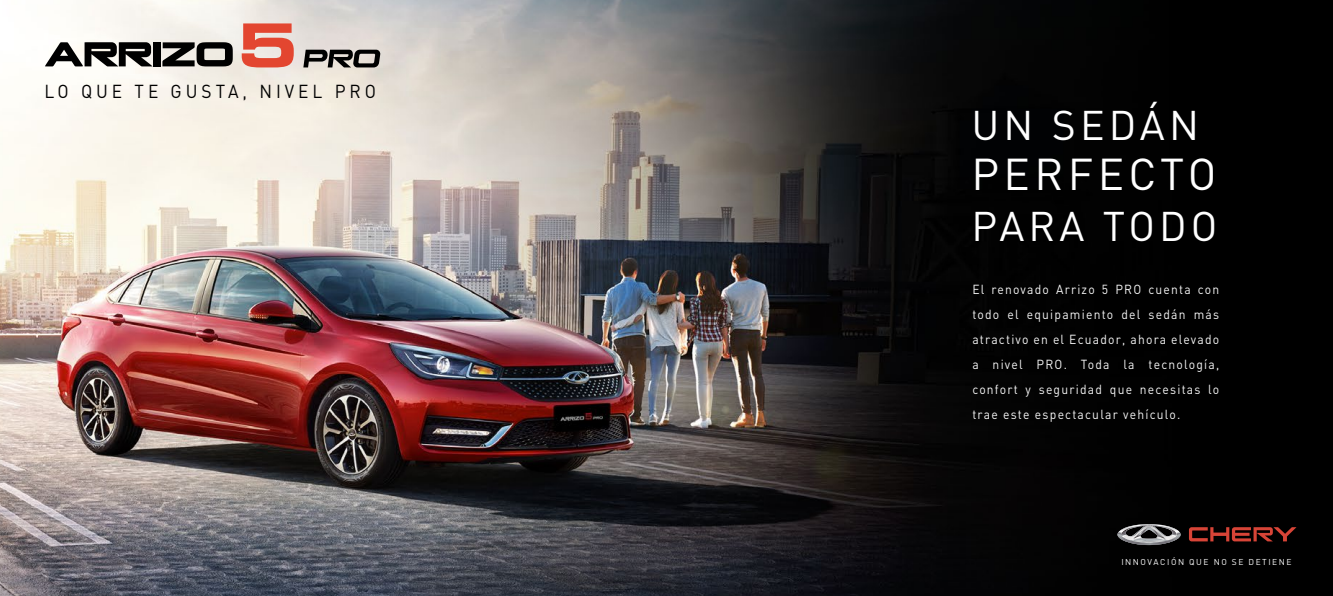
<style>
.page{position:relative;width:1333px;height:596px;background:#fff}
.page>*{position:absolute;margin:0;border:0;box-sizing:border-box;transform-origin:0 0}
.t1{font:44px "DIN";letter-spacing:.1em;color:#fff}
.t2{font:40.9px "DIN";letter-spacing:.1em;color:#fff}
.t3{font:18.6px "DIN";letter-spacing:.23em;color:#000;scale:.93 1}
.t4{font:13px/24.8px "DIN";letter-spacing:.1em;color:#f7f7f7;text-align:justify;scale:.93 1}
.t5{font:8.5px "DIN";letter-spacing:.18em;color:#fff}
</style>
<div class="page">
<img style="left:0;top:0;width:1332px;height:595px">
<svg style="left:1188px;top:527px;width:108px;height:14px;background:#641f19"></svg>
<svg style="left:1117px;top:523px;width:63px;height:21px"></svg>
<svg style="left:303px;top:50px;width:77px;height:17px"></svg>
<svg style="left:45px;top:42px;width:108px;height:24px"></svg>
<svg style="left:162px;top:42px;width:71px;height:24px;background:#555351"></svg>
<div style="left:153px;top:42px;width:8px;height:24px;background:#000"></div>
<svg style="left:242px;top:23px;width:52px;height:44px;background:#e57766"></svg>
<h3 class="t3" style="left:44px;top:80px;width:358px">LO QUE TE GUSTA, NIVEL PRO</h3>
<h2 class="t2" style="left:971px;top:99px;width:229px">UN SEDÁN</h2>
<h1 class="t1" style="left:971px;top:147px;width:246px">PERFECTO</h1>
<h2 class="t2" style="left:971px;top:200px;width:247px">PARA TODO</h2>
<p class="t4" style="left:972px;top:277px;width:267px">El renovado Arrizo 5 PRO cuenta con todo el equipamiento del sedán más atractivo en el Ecuador, ahora elevado a nivel PRO. Toda la tecnología, confort y seguridad que necesitas lo trae este espectacular vehículo.</p>
<p class="t5" style="left:1121px;top:556px;width:172px">INNOVACIÓN QUE NO SE DETIENE</p>
</div>
